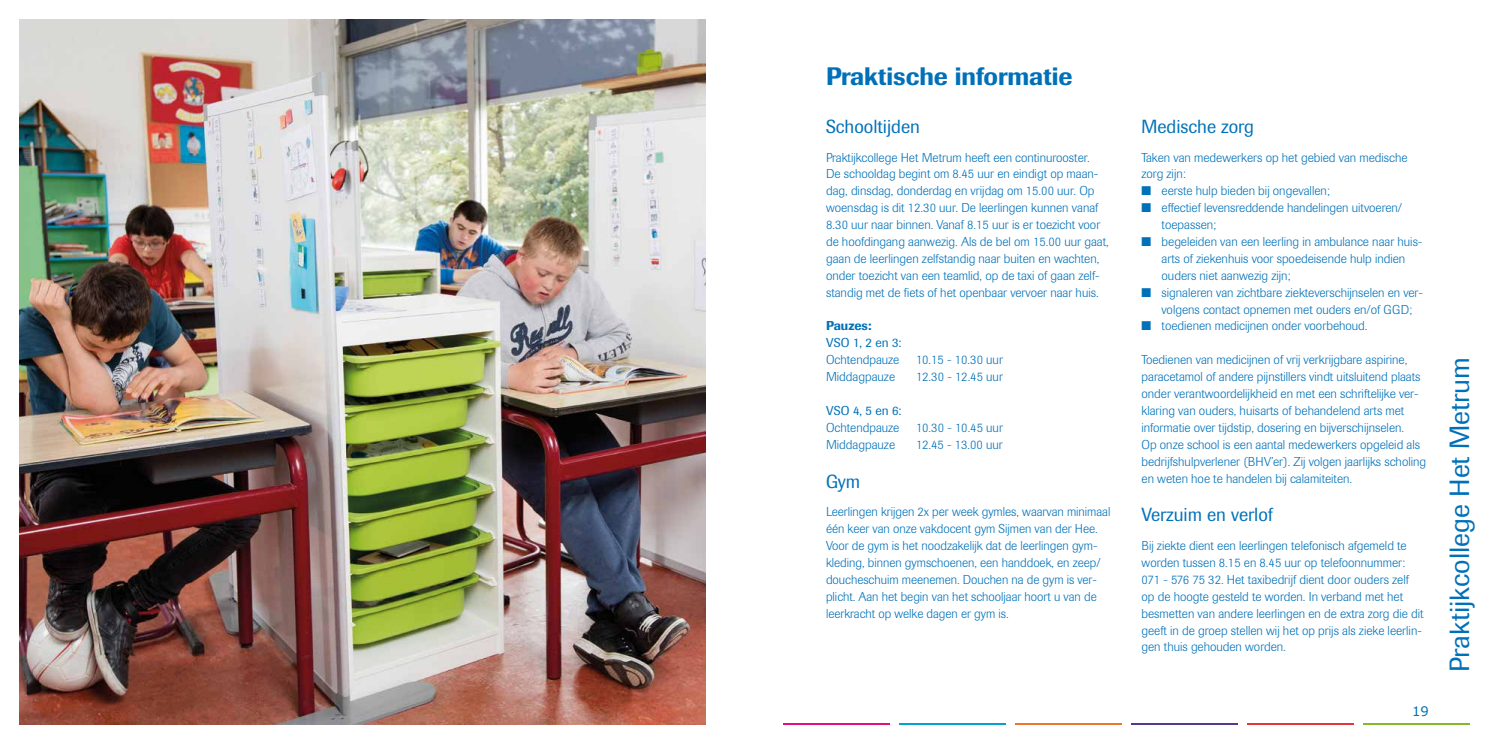
<style>
.page{position:relative;width:1489px;height:745px;background:#fff}
.page>*{position:absolute;margin:0;border:0;box-sizing:border-box;transform-origin:0 0}
.t1{font:27.5px "Imago";color:#0071b9}
.t2{font:500 25px "Imago";color:#0071b9}
.t3{font:18.75px "Imago";color:#0071b9}
.t4{font:13.12px "Verdana";color:#0071b9}
.t5{font:300 12.75px/16.9px "Imago";color:#0071b9}
.t6{font:12.75px "Imago";letter-spacing:.02em;color:#0071b9}
.t7{font:500 12.75px "Imago";color:#0071b9}
</style>
<div class="page">
<hr style="left:1246px;top:723px;width:107px;height:1px;background:#e63439">
<hr style="left:1362px;top:723px;width:107px;height:1px;background:#84b927">
<hr style="left:1130px;top:723px;width:107px;height:1px;background:#56388c">
<hr style="left:1015px;top:723px;width:106px;height:1px;background:#ed752d">
<hr style="left:899px;top:723px;width:107px;height:1px;background:#05a0d1">
<hr style="left:783px;top:723px;width:107px;height:1px;background:#e20f7c">
<img style="left:19px;top:19px;width:686px;height:705px">
<h2 class="t2" style="left:826px;top:61px;width:248px">Praktische informatie</h2>
<h3 class="t3" style="left:826px;top:115px;width:95px">Schooltijden</h3>
<p class="t5" style="left:826px;top:149px;width:284px">Praktijkcollege Het Metrum heeft een continurooster.<br>De schooldag begint om 8.45 uur en eindigt op maan&shy;dag, dinsdag, donderdag en vrijdag om 15.00 uur. Op woensdag is dit 12.30 uur. De leerlingen kunnen vanaf 8.30 uur naar binnen. Vanaf 8.15 uur is er toezicht voor de hoofdingang aanwezig. Als de bel om 15.00 uur gaat, gaan de leerlingen zelfstandig naar buiten en wachten, onder toezicht van een teamlid, op de taxi of gaan zelf&shy;standig met de fiets of het openbaar vervoer naar huis.</p>
<p class="t7" style="left:826px;top:318px;width:47px">Pauzes:</p>
<p class="t6" style="left:826px;top:335px;width:77px">VSO 1, 2 en 3:</p>
<p class="t5" style="left:826px;top:351px;width:75px">Ochtendpauze</p>
<p class="t5" style="left:916px;top:351px;width:88px">10.15 - 10.30 uur</p>
<p class="t5" style="left:826px;top:368px;width:71px">Middagpauze</p>
<p class="t5" style="left:916px;top:368px;width:88px">12.30 - 12.45 uur</p>
<p class="t6" style="left:826px;top:403px;width:77px">VSO 4, 5 en 6:</p>
<p class="t5" style="left:826px;top:419px;width:75px">Ochtendpauze</p>
<p class="t5" style="left:916px;top:419px;width:88px">10.30 - 10.45 uur</p>
<p class="t5" style="left:826px;top:436px;width:71px">Middagpauze</p>
<p class="t5" style="left:916px;top:436px;width:88px">12.45 - 13.00 uur</p>
<h3 class="t3" style="left:826px;top:469px;width:36px">Gym</h3>
<p class="t5" style="left:826px;top:503px;width:286px">Leerlingen krijgen 2x per week gymles, waarvan minimaal één keer van onze vakdocent gym Sijmen van der Hee.<br>Voor de gym is het noodzakelijk dat de leerlingen gym&shy;kleding, binnen gymschoenen, een handdoek, en zeep/ doucheschuim meenemen. Douchen na de gym is ver&shy;plicht. Aan het begin van het schooljaar hoort u van de leerkracht op welke dagen er gym is.</p>
<h3 class="t3" style="left:1141px;top:115px;width:114px">Medische zorg</h3>
<p class="t5" style="left:1141px;top:149px;width:267px">Taken van medewerkers op het gebied van medische zorg zijn:</p>
<p class="t5" style="left:1141px;top:182px;width:190px">■ eerste hulp bieden bij ongevallen;</p>
<p class="t5" style="left:1161px;top:199px;width:242px;text-indent:-20px">■ effectief levensreddende handelingen uitvoeren/ toepassen;</p>
<p class="t5" style="left:1161px;top:233px;width:262px;text-indent:-20px">■ begeleiden van een leerling in ambulance naar huis&shy;arts of ziekenhuis voor spoedeisende hulp indien ouders niet aanwezig zijn;</p>
<p class="t5" style="left:1161px;top:284px;width:263px;text-indent:-20px">■ signaleren van zichtbare ziekteverschijnselen en ver&shy;volgens contact opnemen met ouders en/of GGD;</p>
<p class="t5" style="left:1141px;top:317px;width:227px">■ toedienen medicijnen onder voorbehoud.</p>
<p class="t5" style="left:1141px;top:351px;width:286px">Toedienen van medicijnen of vrij verkrijgbare aspirine, paracetamol of andere pijnstillers vindt uitsluitend plaats onder verantwoordelijkheid en met een schriftelijke ver&shy;klaring van ouders, huisarts of behandelend arts met informatie over tijdstip, dosering en bijverschijnselen.<br>Op onze school is een aantal medewerkers opgeleid als bedrijfshulpverlener (BHV’er). Zij volgen jaarlijks scholing en weten hoe te handelen bij calamiteiten.</p>
<h3 class="t3" style="left:1141px;top:503px;width:133px">Verzuim en verlof</h3>
<p class="t5" style="left:1141px;top:537px;width:283px">Bij ziekte dient een leerlingen telefonisch afgemeld te worden tussen 8.15 en 8.45 uur op telefoonnummer:<br>071 - 576 75 32. Het taxibedrijf dient door ouders zelf op de hoogte gesteld te worden. In verband met het besmetten van andere leerlingen en de extra zorg die dit geeft in de groep stellen wij het op prijs als zieke leerlin&shy;gen thuis gehouden worden.</p>
<p class="t4" style="left:1411px;top:702px;width:18px">19</p>
<h1 class="t1" style="left:1443px;top:671px;width:316px;rotate:-90deg">Praktijkcollege Het Metrum</h1>
</div>
